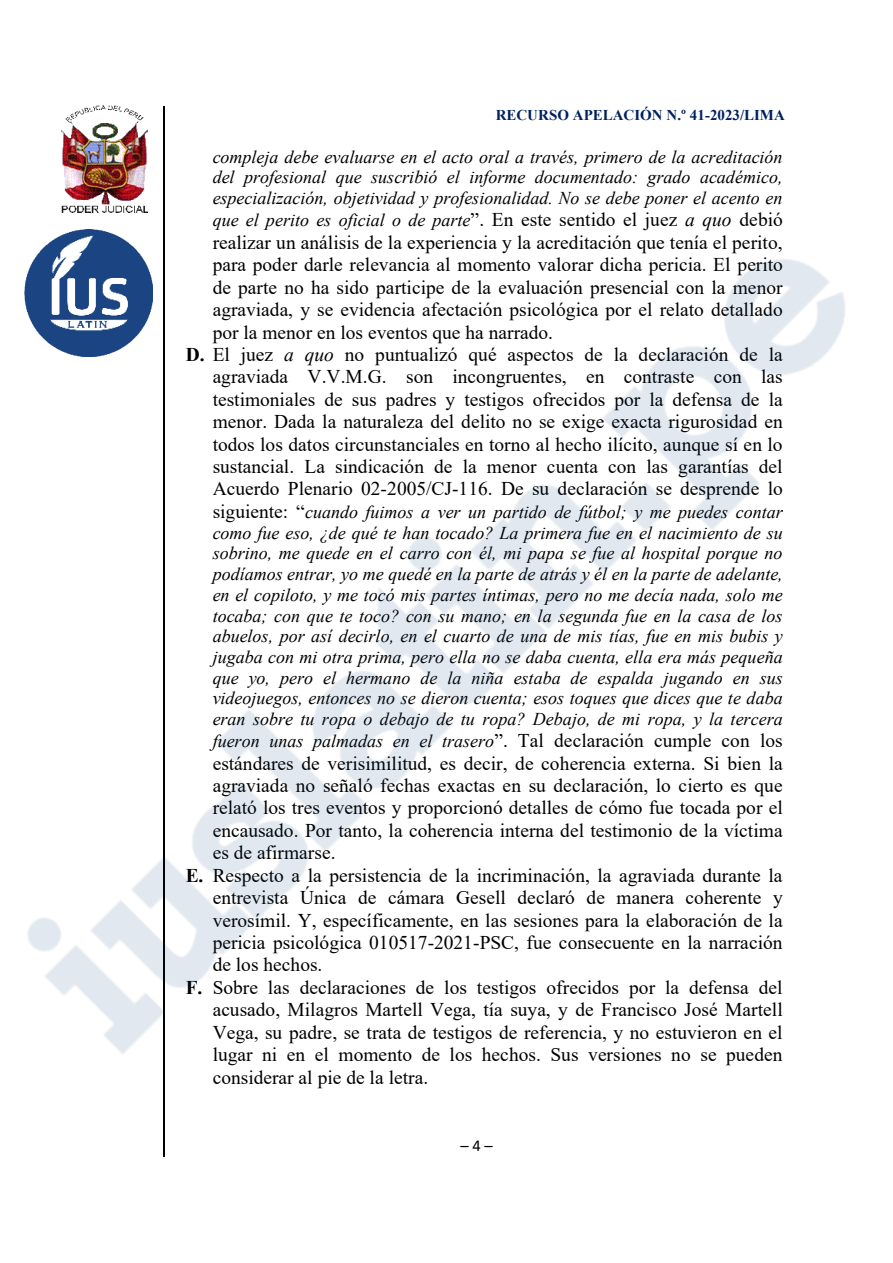
<style>
.page{position:relative;width:893px;height:1263px;background:#fff}
.page>*{position:absolute;margin:0;border:0;box-sizing:border-box;transform-origin:0 0}
.t1{font:19.5px "Times New Roman";color:#000}
.t2{font:italic 18px/20.7px "Times New Roman";color:#000;text-align:justify}
.t3{font:700 15px "Times New Roman";color:#002060}
.s1{font-style:normal;font-size:19.5px}
.s2{font-size:19.5px}
.s3{font-weight:700}
.s4{font-style:italic}
</style>
<div class="page">
<img style="left:65px;top:105px;width:79px;height:16px">
<hr style="left:163px;top:106px;width:1px;height:1050px;background:#000">
<img style="left:24px;top:121px;width:821px;height:1021px">
<img style="left:25px;top:230px;width:127px;height:127px">
<svg style="left:460px;top:1140px;width:36px;height:2px"></svg>
<p class="t3" style="left:496px;top:110px;width:290px">RECURSO APELACIÓN N.º 41-2023/LIMA</p>
<p class="t2" style="left:213px;top:148px;width:571px">compleja debe evaluarse en el acto oral a través, primero de la acreditación del profesional que suscribió el informe documentado: grado académico, especialización, objetividad y profesionalidad. No se debe poner el acento en</p>
<p class="t2" style="left:213px;top:212px;width:571px">que el perito es oficial o de parte<span class="s1">”. En este sentido el juez</span> <span class="s2">a quo</span> <span class="s1">debió</span></p>
<p class="t1" style="left:213px;top:235px;width:571px">realizar un análisis de la experiencia y la acreditación que tenía el perito,</p>
<p class="t1" style="left:213px;top:258px;width:571px">para poder darle relevancia al momento valorar dicha pericia. El perito</p>
<p class="t1" style="left:213px;top:280px;width:571px">de parte no ha sido participe de la evaluación presencial con la menor</p>
<p class="t1" style="left:213px;top:303px;width:571px">agraviada, y se evidencia afectación psicológica por el relato detallado</p>
<p class="t1" style="left:213px;top:325px;width:342px">por la menor en los eventos que ha narrado.</p>
<p class="t1" style="left:186px;top:347px;width:598px"><span class="s3">D.</span> El juez <span class="s4">a quo</span> no puntualizó qué aspectos de la declaración de la</p>
<p class="t1" style="left:213px;top:370px;width:571px">agraviada V.V.M.G. son incongruentes, en contraste con las</p>
<p class="t1" style="left:213px;top:392px;width:571px">testimoniales de sus padres y testigos ofrecidos por la defensa de la</p>
<p class="t1" style="left:213px;top:415px;width:571px">menor. Dada la naturaleza del delito no se exige exacta rigurosidad en</p>
<p class="t1" style="left:213px;top:437px;width:571px">todos los datos circunstanciales en torno al hecho ilícito, aunque sí en lo</p>
<p class="t1" style="left:213px;top:459px;width:571px">sustancial. La sindicación de la menor cuenta con las garantías del</p>
<p class="t1" style="left:213px;top:482px;width:571px">Acuerdo Plenario 02-2005/CJ-116. De su declaración se desprende lo</p>
<p class="t2" style="left:213px;top:503px;width:571px"><span class="s1">siguiente: “</span>cuando fuimos a ver un partido de fútbol; y me puedes contar como fue eso, ¿de qué te han tocado? La primera fue en el nacimiento de su sobrino, me quede en el carro con él, mi papa se fue al hospital porque no podíamos entrar, yo me quedé en la parte de atrás y él en la parte de adelante, en el copiloto, y me tocó mis partes íntimas, pero no me decía nada, solo me tocaba; con que te toco? con su mano; en la segunda fue en la casa de los abuelos, por así decirlo, en el cuarto de una de mis tías, fue en mis bubis y jugaba con mi otra prima, pero ella no se daba cuenta, ella era más pequeña que yo, pero el hermano de la niña estaba de espalda jugando en sus videojuegos, entonces no se dieron cuenta; esos toques que dices que te daba eran sobre tu ropa o debajo de tu ropa? Debajo, de mi ropa, y la tercera</p>
<p class="t2" style="left:213px;top:733px;width:571px">fueron unas palmadas en el trasero<span class="s1">”. Tal declaración cumple con los</span></p>
<p class="t1" style="left:213px;top:756px;width:571px">estándares de verisimilitud, es decir, de coherencia externa. Si bien la</p>
<p class="t1" style="left:213px;top:779px;width:571px">agraviada no señaló fechas exactas en su declaración, lo cierto es que</p>
<p class="t1" style="left:213px;top:801px;width:571px">relató los tres eventos y proporcionó detalles de cómo fue tocada por el</p>
<p class="t1" style="left:213px;top:823px;width:571px">encausado. Por tanto, la coherencia interna del testimonio de la víctima</p>
<p class="t1" style="left:213px;top:846px;width:124px">es de afirmarse.</p>
<p class="t1" style="left:186px;top:868px;width:598px"><span class="s3">E.</span> Respecto a la persistencia de la incriminación, la agraviada durante la</p>
<p class="t1" style="left:213px;top:891px;width:571px">entrevista Única de cámara Gesell declaró de manera coherente y</p>
<p class="t1" style="left:213px;top:913px;width:571px">verosímil. Y, específicamente, en las sesiones para la elaboración de la</p>
<p class="t1" style="left:213px;top:936px;width:571px">pericia psicológica 010517-2021-PSC, fue consecuente en la narración</p>
<p class="t1" style="left:213px;top:958px;width:111px">de los hechos.</p>
<p class="t1" style="left:186px;top:980px;width:598px"><span class="s3">F.</span> Sobre las declaraciones de los testigos ofrecidos por la defensa del</p>
<p class="t1" style="left:213px;top:1003px;width:571px">acusado, Milagros Martell Vega, tía suya, y de Francisco José Martell</p>
<p class="t1" style="left:213px;top:1025px;width:571px">Vega, su padre, se trata de testigos de referencia, y no estuvieron en el</p>
<p class="t1" style="left:213px;top:1048px;width:571px">lugar ni en el momento de los hechos. Sus versiones no se pueden</p>
<p class="t1" style="left:213px;top:1070px;width:217px">considerar al pie de la letra.</p>
</div>
